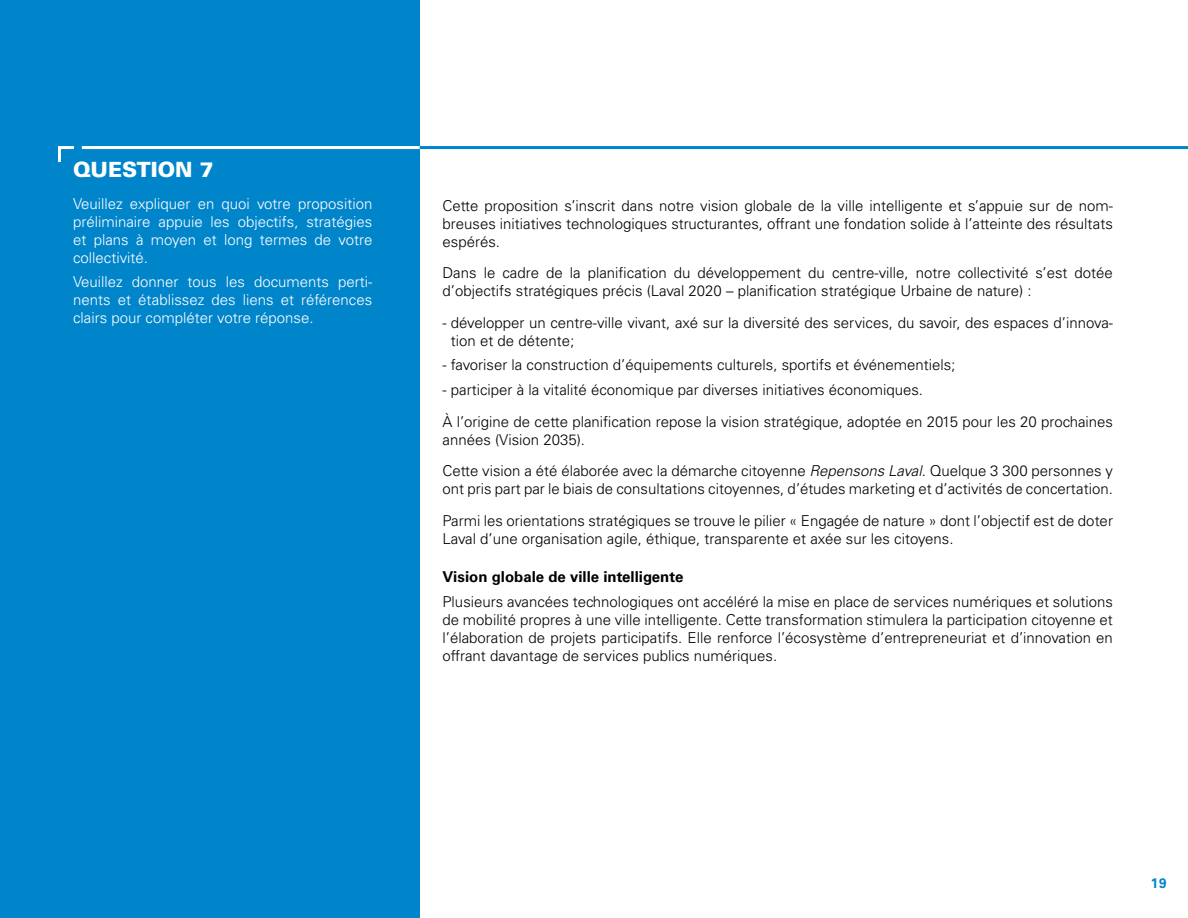
<style>
.page{position:relative;width:1188px;height:918px;background:#fff}
.page>*{position:absolute;margin:0;border:0;box-sizing:border-box;transform-origin:0 0}
.t1{font:900 21px "Univers LT Std";color:#fff}
.t2{font:300 15px/18px "Univers LT Std";color:#000}
.t3{font:300 15px/18px "Univers LT Std";color:#fff;text-align:justify}
.t4{font:700 15px "Univers LT Std";color:#000}
.t5{font:700 13.8px "Univers LT Std";color:#0085cb}
.s1{font-style:italic}
</style>
<div class="page">
<div style="left:0;top:0;width:420px;height:918px;background:#0085cb"></div>
<svg style="left:58px;top:146px;width:16px;height:16px"></svg>
<hr style="left:420px;top:146px;width:768px;height:3px;background:#0085cb">
<hr style="left:82px;top:146px;width:338px;height:3px;background:#fff">
<h1 class="t1" style="left:73px;top:157px;width:142px">QUESTION 7</h1>
<p class="t3" style="left:73px;top:194px;width:301px">Veuillez expliquer en quoi votre proposition préliminaire appuie les objectifs, stratégies et plans à moyen et long termes de votre collectivité.</p>
<p class="t3" style="left:73px;top:273px;width:301px">Veuillez donner tous les documents perti&shy;nents et établissez des liens et références clairs pour compléter votre réponse.</p>
<p class="t2" style="left:442px;top:196px;width:672px;text-align:justify">Cette proposition s’inscrit dans notre vision globale de la ville intelligente et s’appuie sur de nom&shy;breuses initiatives technologiques structurantes, offrant une fondation solide à l’atteinte des résultats espérés.</p>
<p class="t2" style="left:442px;top:264px;width:672px">Dans le cadre de la planification du développement du centre-ville, notre collectivité s’est dotée d’objectifs stratégiques précis (Laval 2020 – planification stratégique Urbaine de nature) :</p>
<p class="t2" style="left:451px;top:313px;width:664px;text-indent:-8px">- développer un centre-ville vivant, axé sur la diversité des services, du savoir, des espaces d’innova&shy;tion et de détente;</p>
<p class="t2" style="left:442px;top:356px;width:514px">- favoriser la construction d’équipements culturels, sportifs et événementiels;</p>
<p class="t2" style="left:442px;top:374px;width:672px;line-height:31.5px">- participer à la vitalité économique par diverses initiatives économiques.<br>À l’origine de cette planification repose la vision stratégique, adoptée en 2015 pour les 20 prochaines</p>
<p class="t2" style="left:442px;top:424px;width:672px;line-height:31.5px">années (Vision 2035).<br>Cette vision a été élaborée avec la démarche citoyenne <span class="s1">Repensons Laval</span>. Quelque 3 300 personnes y</p>
<p class="t2" style="left:442px;top:473px;width:672px;line-height:31.5px">ont pris part par le biais de consultations citoyennes, d’études marketing et d’activités de concertation.<br>Parmi les orientations stratégiques se trouve le pilier « Engagée de nature » dont l’objectif est de doter</p>
<p class="t2" style="left:442px;top:529px;width:513px">Laval d’une organisation agile, éthique, transparente et axée sur les citoyens.</p>
<p class="t4" style="left:442px;top:568px;width:242px">Vision globale de ville intelligente</p>
<p class="t2" style="left:442px;top:592px;width:672px;text-align:justify">Plusieurs avancées technologiques ont accéléré la mise en place de services numériques et solutions de mobilité propres à une ville intelligente. Cette transformation stimulera la participation citoyenne et l’élaboration de projets participatifs. Elle renforce l’écosystème d’entrepreneuriat et d’innovation en offrant davantage de services publics numériques.</p>
<p class="t5" style="left:1151px;top:875px;width:17px">19</p>
</div>
